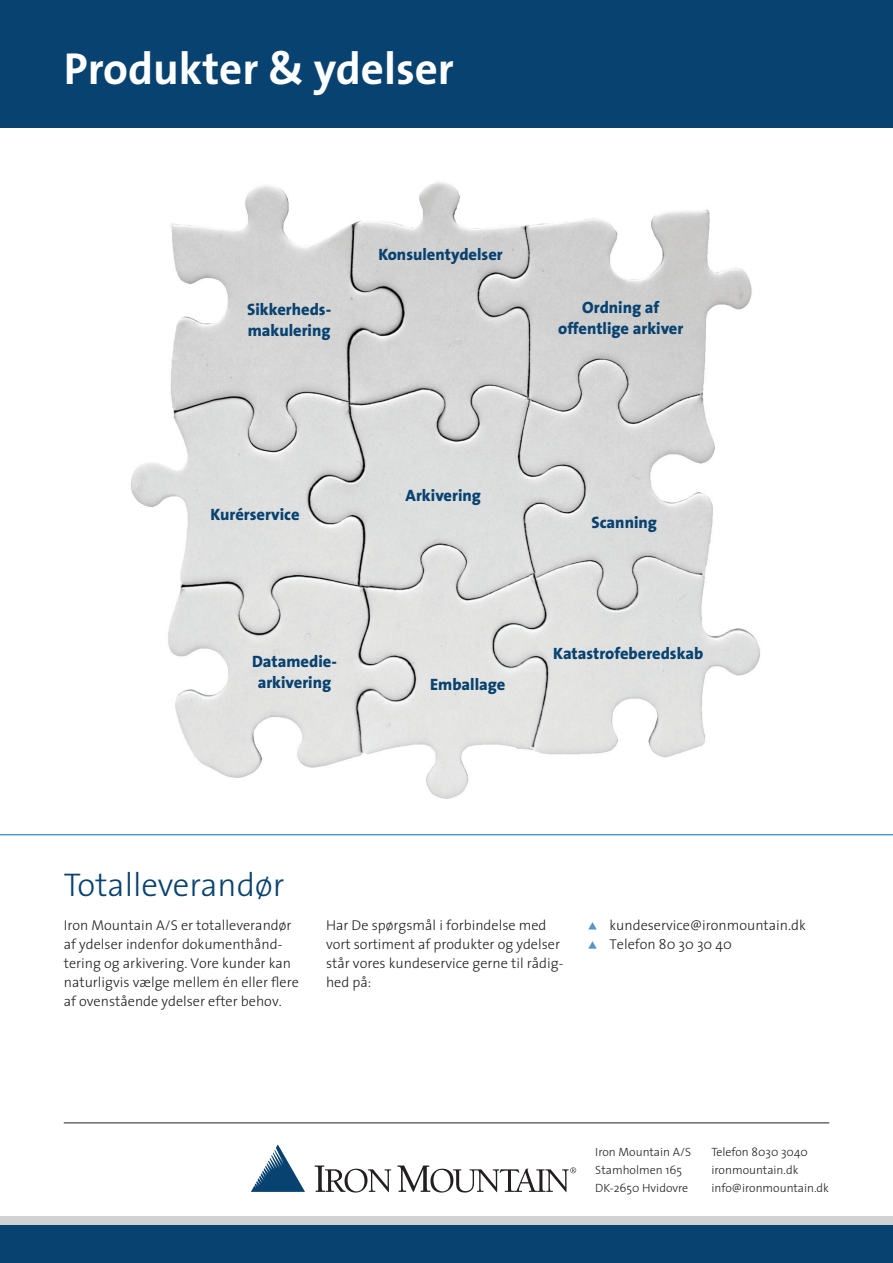
<style>
.page{position:relative;width:893px;height:1263px;background:#fff}
.page>*{position:absolute;margin:0;border:0;box-sizing:border-box;transform-origin:0 0}
.t1{font:700 45px "The Sans";color:#fff}
.t2{font:300 33px "The Sans";color:#084270}
.t3{font:800 16.5px/21px "The Sans";color:#084270;text-align:center}
.t4{font:300 14.25px/19px "The Sans";color:#231f20}
.t5{font:300 12px/18px "The Sans";color:#231f20}
</style>
<div class="page">
<hr style="left:64px;top:1122px;width:765px;height:1px;background:#231f20">
<svg style="left:251px;top:1144px;width:54px;height:48px"></svg>
<svg style="left:315px;top:1165px;width:76px;height:27px"></svg>
<svg style="left:397px;top:1165px;width:179px;height:27px"></svg>
<div style="left:0;top:1225px;width:893px;height:38px;background:#084270"></div>
<div style="left:0;top:1216px;width:893px;height:9px;background:#d1d2d4"></div>
<div style="left:0;top:0;width:893px;height:128px;background:#084270"></div>
<svg style="left:588px;top:922px;width:9px;height:7px"></svg>
<svg style="left:588px;top:941px;width:9px;height:8px"></svg>
<img style="left:130px;top:181px;width:630px;height:618px">
<hr style="left:0;top:834px;width:893px;height:1px;background:#5496c8">
<h1 class="t1" style="left:64px;top:31px;width:392px">Produkter &amp; ydelser</h1>
<p class="t3" style="left:247px;top:299px;width:86px;text-align:left">Sikkerheds&shy;makulering</p>
<p class="t3" style="left:378px;top:243px;width:126px">Konsulentydelser</p>
<p class="t3" style="left:558px;top:296px;width:127px">Ordning af offentlige arkiver</p>
<p class="t3" style="left:211px;top:503px;width:91px">Kurérservice</p>
<p class="t3" style="left:252px;top:650px;width:86px">Datamedie&shy;arkivering</p>
<p class="t3" style="left:406px;top:485px;width:77px">Arkivering</p>
<p class="t3" style="left:430px;top:673px;width:77px">Emballage</p>
<p class="t3" style="left:591px;top:511px;width:67px">Scanning</p>
<p class="t3" style="left:553px;top:642px;width:152px">Katastrofeberedskab</p>
<h2 class="t2" style="left:64px;top:858px;width:222px">Totalleverandør</h2>
<p class="t4" style="left:64px;top:915px;width:237px">Iron Mountain A/S er totalleverandør af ydelser indenfor dokumenthånd&shy;tering og arkivering. Vore kunder kan naturligvis vælge mellem én eller flere af ovenstående ydelser efter behov.</p>
<p class="t4" style="left:326px;top:915px;width:239px">Har De spørgsmål i forbindelse med vort sortiment af produkter og ydelser står vores kundeservice gerne til rådig&shy;hed på:</p>
<p class="t4" style="left:609px;top:915px;width:198px">kundeservice@ironmountain.dk<br>Telefon 80 30 30 40</p>
<p class="t5" style="left:595px;top:1142px;width:97px">Iron Mountain A/S<br>Stamholmen 165<br>DK-2650 Hvidovre</p>
<p class="t5" style="left:711px;top:1142px;width:119px">Telefon 8030 3040 ironmountain.dk info@ironmountain.dk</p>
</div>
